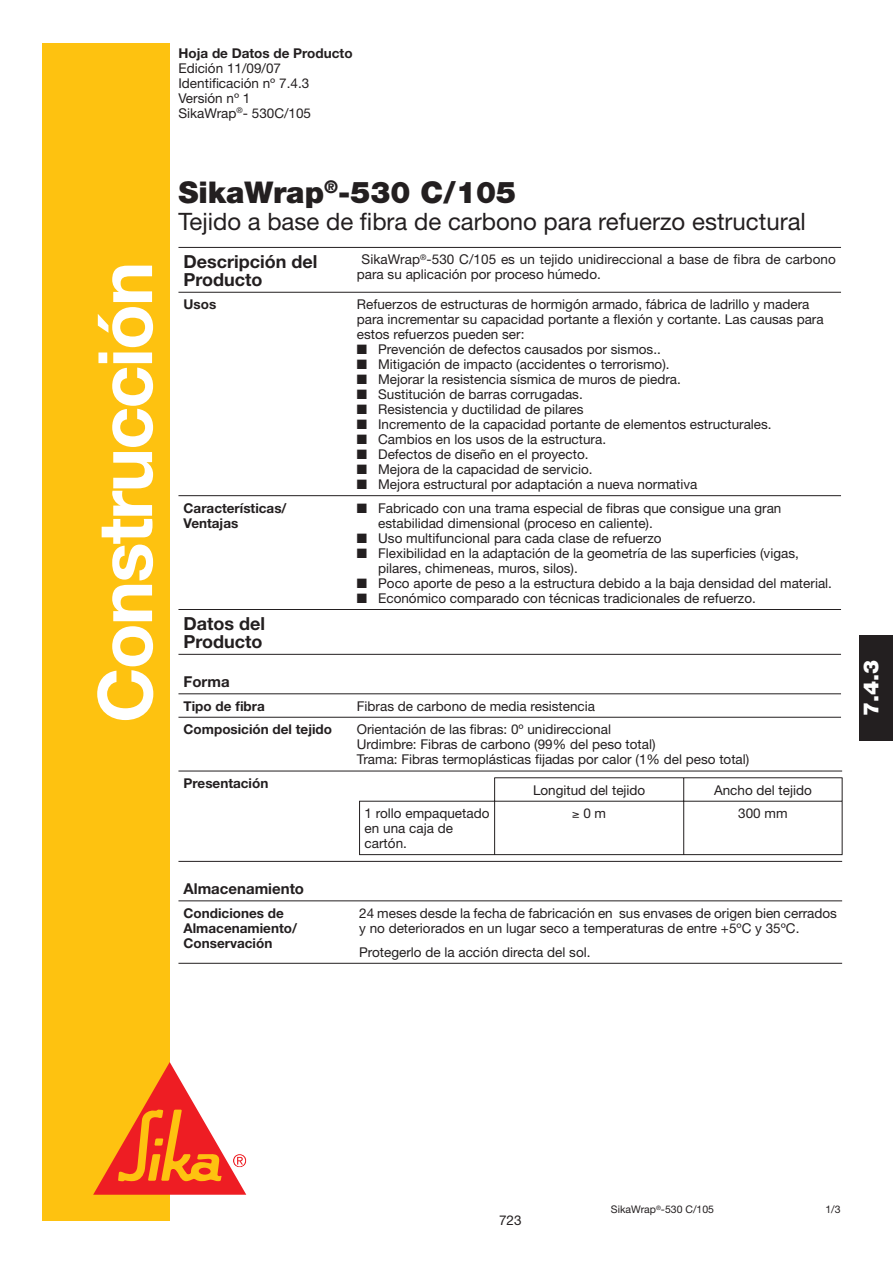
<style>
.page{position:relative;width:893px;height:1263px;background:#fff}
.page>*{position:absolute;margin:0;border:0;box-sizing:border-box;transform-origin:0 0}
.t1{font:700 75px "Helvetica Neue";letter-spacing:-.025em;color:#fff}
.t2{font:900 30px "Helvetica Neue";color:#231f20}
.t3{font:24px "Helvetica Neue";color:#231f20}
.t4{font:900 21px "Helvetica Neue";color:#fff}
.t5{font:700 18px/18px "Helvetica Neue";color:#231f20}
.t6{font:700 15px "Helvetica Neue";color:#231f20}
.t7{font:13.5px/15px "Helvetica Neue";color:#231f20}
.t8{font:700 13.5px/15px "Helvetica Neue";color:#231f20}
.t9{font:10.5px "Helvetica Neue";color:#231f20}
</style>
<div class="page">
<div style="left:42px;top:43px;width:128px;height:1177px;background:#fec210"></div>
<svg style="left:93px;top:1062px;width:153px;height:133px"></svg>
<hr style="left:178px;top:247px;width:663px;height:1px;background:#231f20">
<hr style="left:178px;top:292px;width:663px;height:1px;background:#231f20">
<hr style="left:178px;top:495px;width:663px;height:1px;background:#231f20">
<hr style="left:178px;top:609px;width:663px;height:1px;background:#231f20">
<hr style="left:178px;top:654px;width:663px;height:1px;background:#231f20">
<hr style="left:178px;top:693px;width:663px;height:1px;background:#231f20">
<hr style="left:178px;top:717px;width:174px;height:1px;background:#231f20">
<hr style="left:352px;top:717px;width:489px;height:1px;background:#231f20">
<hr style="left:178px;top:771px;width:664px;height:1px;background:#231f20">
<hr style="left:178px;top:861px;width:664px;height:1px;background:#231f20">
<hr style="left:178px;top:900px;width:664px;height:1px;background:#231f20">
<hr style="left:178px;top:963px;width:664px;height:1px;background:#231f20">
<svg style="left:494px;top:778px;width:1px;height:23px"></svg>
<svg style="left:683px;top:778px;width:1px;height:23px"></svg>
<hr style="left:494px;top:777px;width:348px;height:1px;background:#231f20">
<svg style="left:841px;top:778px;width:1px;height:23px"></svg>
<hr style="left:359px;top:802px;width:1px;height:52px;background:#231f20">
<hr style="left:494px;top:802px;width:1px;height:52px;background:#231f20">
<hr style="left:683px;top:802px;width:1px;height:52px;background:#231f20">
<hr style="left:359px;top:801px;width:483px;height:1px;background:#231f20">
<hr style="left:841px;top:802px;width:1px;height:52px;background:#231f20">
<hr style="left:359px;top:854px;width:324px;height:1px;background:#231f20">
<hr style="left:683px;top:854px;width:159px;height:1px;background:#231f20">
<div style="left:859px;top:636px;width:33px;height:105px;background:#231f20"></div>
<h1 class="t1" style="left:99px;top:723px;width:463px;rotate:-90deg">Construcción</h1>
<p class="t8" style="left:178px;top:47px;width:176px">Hoja de Datos de Producto</p>
<p class="t7" style="left:178px;top:62px;width:134px">Edición 11/09/07<br>Identificación nº 7.4.3<br>Versión nº 1<br>SikaWrap<sup>®</sup>- 530C/105</p>
<h2 class="t2" style="left:178px;top:182px;width:339px">SikaWrap<sup>®</sup>-530 C/105</h2>
<h3 class="t3" style="left:178px;top:213px;width:629px">Tejido a base de fibra de carbono para refuerzo estructural</h3>
<h3 class="t5" style="left:183px;top:255px;width:135px">Descripción del<br>Producto</h3>
<p class="t7" style="left:357px;top:254px;width:480px;text-indent:5px">SikaWrap<sup>®</sup>-530 C/105 es un tejido unidireccional a base de fibra de carbono para su aplicación por proceso húmedo.</p>
<p class="t8" style="left:183px;top:299px;width:34px">Usos</p>
<p class="t7" style="left:357px;top:299px;width:468px">Refuerzos de estructuras de hormigón armado, fábrica de ladrillo y madera para incrementar su capacidad portante a flexión y cortante. Las causas para estos refuerzos pueden ser:</p>
<p class="t7" style="left:357px;top:344px;width:305px">■ Prevención de defectos causados por sismos..</p>
<p class="t7" style="left:357px;top:359px;width:314px">■ Mitigación de impacto (accidentes o terrorismo).</p>
<p class="t7" style="left:357px;top:374px;width:325px">■ Mejorar la resistencia sísmica de muros de piedra.</p>
<p class="t7" style="left:357px;top:389px;width:227px">■ Sustitución de barras corrugadas.</p>
<p class="t7" style="left:357px;top:404px;width:228px">■ Resistencia y ductilidad de pilares</p>
<p class="t7" style="left:357px;top:419px;width:416px">■ Incremento de la capacidad portante de elementos estructurales.</p>
<p class="t7" style="left:357px;top:434px;width:251px">■ Cambios en los usos de la estructura.</p>
<p class="t7" style="left:357px;top:449px;width:233px">■ Defectos de diseño en el proyecto.</p>
<p class="t7" style="left:357px;top:464px;width:237px">■ Mejora de la capacidad de servicio.</p>
<p class="t7" style="left:357px;top:479px;width:342px">■ Mejora estructural por adaptación a nueva normativa</p>
<p class="t8" style="left:183px;top:502px;width:104px">Características/<br>Ventajas</p>
<p class="t7" style="left:378px;top:503px;width:405px;text-indent:-21px">■ Fabricado con una trama especial de fibras que consigue una gran estabilidad dimensional (proceso en caliente).</p>
<p class="t7" style="left:357px;top:533px;width:306px">■ Uso multifuncional para cada clase de refuerzo</p>
<p class="t7" style="left:378px;top:548px;width:422px;text-indent:-21px">■ Flexibilidad en la adaptación de la geometría de las superficies (vigas, pilares, chimeneas, muros, silos).</p>
<p class="t7" style="left:357px;top:578px;width:476px">■ Poco aporte de peso a la estructura debido a la baja densidad del material.</p>
<p class="t7" style="left:357px;top:593px;width:400px">■ Económico comparado con técnicas tradicionales de refuerzo.</p>
<h3 class="t5" style="left:183px;top:617px;width:83px">Datos del<br>Producto</h3>
<p class="t6" style="left:183px;top:677px;width:48px">Forma</p>
<p class="t8" style="left:183px;top:700px;width:83px">Tipo de fibra</p>
<p class="t7" style="left:357px;top:700px;width:240px">Fibras de carbono de media resistencia</p>
<p class="t8" style="left:183px;top:724px;width:150px">Composición del tejido</p>
<p class="t7" style="left:357px;top:724px;width:394px">Orientación de las fibras: 0º unidireccional<br>Urdimbre: Fibras de carbono (99% del peso total)<br>Trama: Fibras termoplásticas fijadas por calor (1% del peso total)</p>
<p class="t8" style="left:183px;top:777px;width:86px">Presentación</p>
<p class="t7" style="left:533px;top:784px;width:114px">Longitud del tejido</p>
<p class="t7" style="left:714px;top:784px;width:99px">Ancho del tejido</p>
<p class="t7" style="left:364px;top:808px;width:126px">1 rollo empaquetado en una caja de cartón.</p>
<p class="t7" style="left:572px;top:808px;width:35px">≥ 0 m</p>
<p class="t7" style="left:738px;top:808px;width:51px">300 mm</p>
<p class="t6" style="left:183px;top:884px;width:122px">Almacenamiento</p>
<p class="t8" style="left:183px;top:907px;width:115px">Condiciones de<br>Almacenamiento/<br>Conservación</p>
<p class="t7" style="left:359px;top:907px;width:479px">24 meses desde la fecha de fabricación en sus envases de origen bien cerrados y no deteriorados en un lugar seco a temperaturas de entre +5ºC y 35ºC.</p>
<p class="t7" style="left:359px;top:946px;width:233px">Protegerlo de la acción directa del sol.</p>
<h3 class="t4" style="left:863px;top:716px;width:58px;rotate:-90deg">7.4.3</h3>
<p class="t7" style="left:499px;top:1214px;width:24px">723</p>
<p class="t9" style="left:611px;top:1206px;width:105px">SikaWrap<sup>®</sup>-530 C/105</p>
<p class="t9" style="left:825px;top:1206px;width:17px">1/3</p>
</div>
